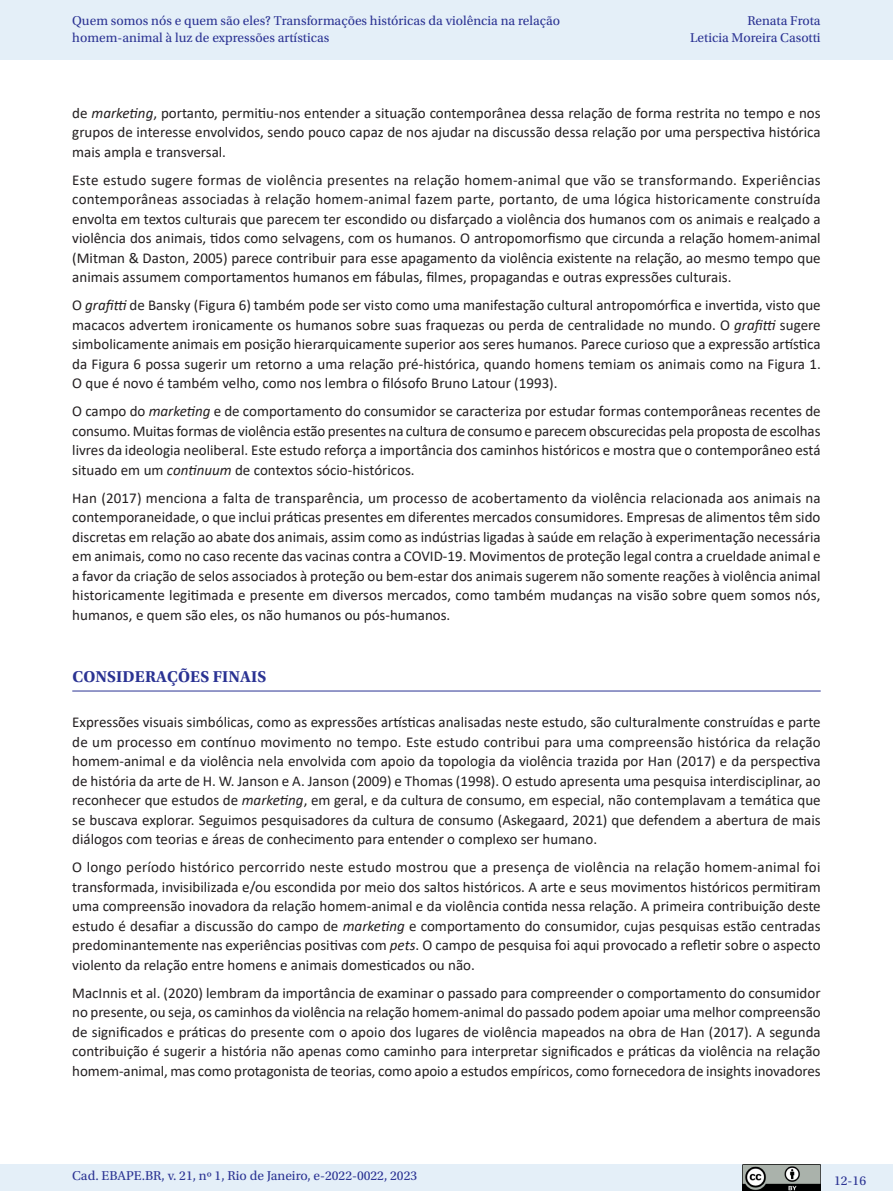
<style>
.page{position:relative;width:893px;height:1191px;background:#fff}
.page>*{position:absolute;margin:0;border:0;box-sizing:border-box;transform-origin:0 0}
._07_1_sub_1{font:700 16.5px "Utopia Std";letter-spacing:.01em;color:#2b3393}
._06_0_texto{font:15px/19.5px "Calibri";color:#231f20;text-align:justify}
.t1{font:13.5px/16.5px "Utopia Std";color:#2b3393}
.s1{font-style:italic}
</style>
<div class="page">
<div style="left:0;top:0;width:893px;height:60px;background:#e4eff8"></div>
<div style="left:0;top:1164px;width:893px;height:27px;background:#e4eff8"></div>
<img style="left:743px;top:1164px;width:78px;height:27px">
<hr style="left:72px;top:690px;width:749px;height:1px;background:#2b3393">
<p class="t1" style="left:72px;top:13px;width:489px">Quem somos nós e quem são eles? Transformações históricas da violência na relação homem-animal à luz de expressões artísticas</p>
<p class="t1" style="left:690px;top:13px;width:132px;text-align:right">Renata Frota<br>Leticia Moreira Casotti</p>
<p class="_06_0_texto" style="left:72px;top:102px;width:750px">de <span class="s1">marketing</span>, portanto, permitiu-nos entender a situação contemporânea dessa relação de forma restrita no tempo e nos grupos de interesse envolvidos, sendo pouco capaz de nos ajudar na discussão dessa relação por uma perspectiva histórica mais ampla e transversal.</p>
<p class="_06_0_texto" style="left:72px;top:169px;width:750px">Este estudo sugere formas de violência presentes na relação homem-animal que vão se transformando. Experiências contemporâneas associadas à relação homem-animal fazem parte, portanto, de uma lógica historicamente construída envolta em textos culturais que parecem ter escondido ou disfarçado a violência dos humanos com os animais e realçado a violência dos animais, tidos como selvagens, com os humanos. O antropomorfismo que circunda a relação homem-animal (Mitman &amp; Daston, 2005) parece contribuir para esse apagamento da violência existente na relação, ao mesmo tempo que animais assumem comportamentos humanos em fábulas, filmes, propagandas e outras expressões culturais.</p>
<p class="_06_0_texto" style="left:72px;top:295px;width:750px">O <span class="s1">grafitti</span> de Bansky (Figura 6) também pode ser visto como uma manifestação cultural antropomórfica e invertida, visto que macacos advertem ironicamente os humanos sobre suas fraquezas ou perda de centralidade no mundo. O <span class="s1">grafitti</span> sugere simbolicamente animais em posição hierarquicamente superior aos seres humanos. Parece curioso que a expressão artística da Figura 6 possa sugerir um retorno a uma relação pré-histórica, quando homens temiam os animais como na Figura 1.<br>O que é novo é também velho, como nos lembra o filósofo Bruno Latour (1993).</p>
<p class="_06_0_texto" style="left:72px;top:401px;width:750px">O campo do <span class="s1">marketing</span> e de comportamento do consumidor se caracteriza por estudar formas contemporâneas recentes de consumo. Muitas formas de violência estão presentes na cultura de consumo e parecem obscurecidas pela proposta de escolhas livres da ideologia neoliberal. Este estudo reforça a importância dos caminhos históricos e mostra que o contemporâneo está situado em um <span class="s1">continuum</span> de contextos sócio-históricos.</p>
<p class="_06_0_texto" style="left:72px;top:487px;width:750px">Han (2017) menciona a falta de transparência, um processo de acobertamento da violência relacionada aos animais na contemporaneidade, o que inclui práticas presentes em diferentes mercados consumidores. Empresas de alimentos têm sido discretas em relação ao abate dos animais, assim como as indústrias ligadas à saúde em relação à experimentação necessária em animais, como no caso recente das vacinas contra a COVID-19. Movimentos de proteção legal contra a crueldade animal e a favor da criação de selos associados à proteção ou bem-estar dos animais sugerem não somente reações à violência animal historicamente legitimada e presente em diversos mercados, como também mudanças na visão sobre quem somos nós, humanos, e quem são eles, os não humanos ou pós-humanos.</p>
<p class="_07_1_sub_1" style="left:72px;top:667px;width:195px">CONSIDERAÇÕES FINAIS</p>
<p class="_06_0_texto" style="left:72px;top:712px;width:750px">Expressões visuais simbólicas, como as expressões artísticas analisadas neste estudo, são culturalmente construídas e parte de um processo em contínuo movimento no tempo. Este estudo contribui para uma compreensão histórica da relação homem-animal e da violência nela envolvida com apoio da topologia da violência trazida por Han (2017) e da perspectiva de história da arte de H. W. Janson e A. Janson (2009) e Thomas (1998). O estudo apresenta uma pesquisa interdisciplinar, ao reconhecer que estudos de <span class="s1">marketing</span>, em geral, e da cultura de consumo, em especial, não contemplavam a temática que se buscava explorar. Seguimos pesquisadores da cultura de consumo (Askegaard, 2021) que defendem a abertura de mais diálogos com teorias e áreas de conhecimento para entender o complexo ser humano.</p>
<p class="_06_0_texto" style="left:72px;top:857px;width:750px">O longo período histórico percorrido neste estudo mostrou que a presença de violência na relação homem-animal foi transformada, invisibilizada e/ou escondida por meio dos saltos históricos. A arte e seus movimentos históricos permitiram uma compreensão inovadora da relação homem-animal e da violência contida nessa relação. A primeira contribuição deste estudo é desafiar a discussão do campo de <span class="s1">marketing</span> e comportamento do consumidor, cujas pesquisas estão centradas predominantemente nas experiências positivas com <span class="s1">pets</span>. O campo de pesquisa foi aqui provocado a refletir sobre o aspecto violento da relação entre homens e animais domesticados ou não.</p>
<p class="_06_0_texto" style="left:72px;top:982px;width:750px">MacInnis et al. (2020) lembram da importância de examinar o passado para compreender o comportamento do consumidor no presente, ou seja, os caminhos da violência na relação homem-animal do passado podem apoiar uma melhor compreensão de significados e práticas do presente com o apoio dos lugares de violência mapeados na obra de Han (2017). A segunda contribuição é sugerir a história não apenas como caminho para interpretar significados e práticas da violência na relação homem-animal, mas como protagonista de teorias, como apoio a estudos empíricos, como fornecedora de insights inovadores</p>
<p class="t1" style="left:72px;top:1167px;width:346px">Cad. EBAPE.BR, v. 21, nº 1, Rio de Janeiro, e-2022-0022, 2023</p>
<p class="t1" style="left:834px;top:1172px;width:33px">12-16</p>
</div>
